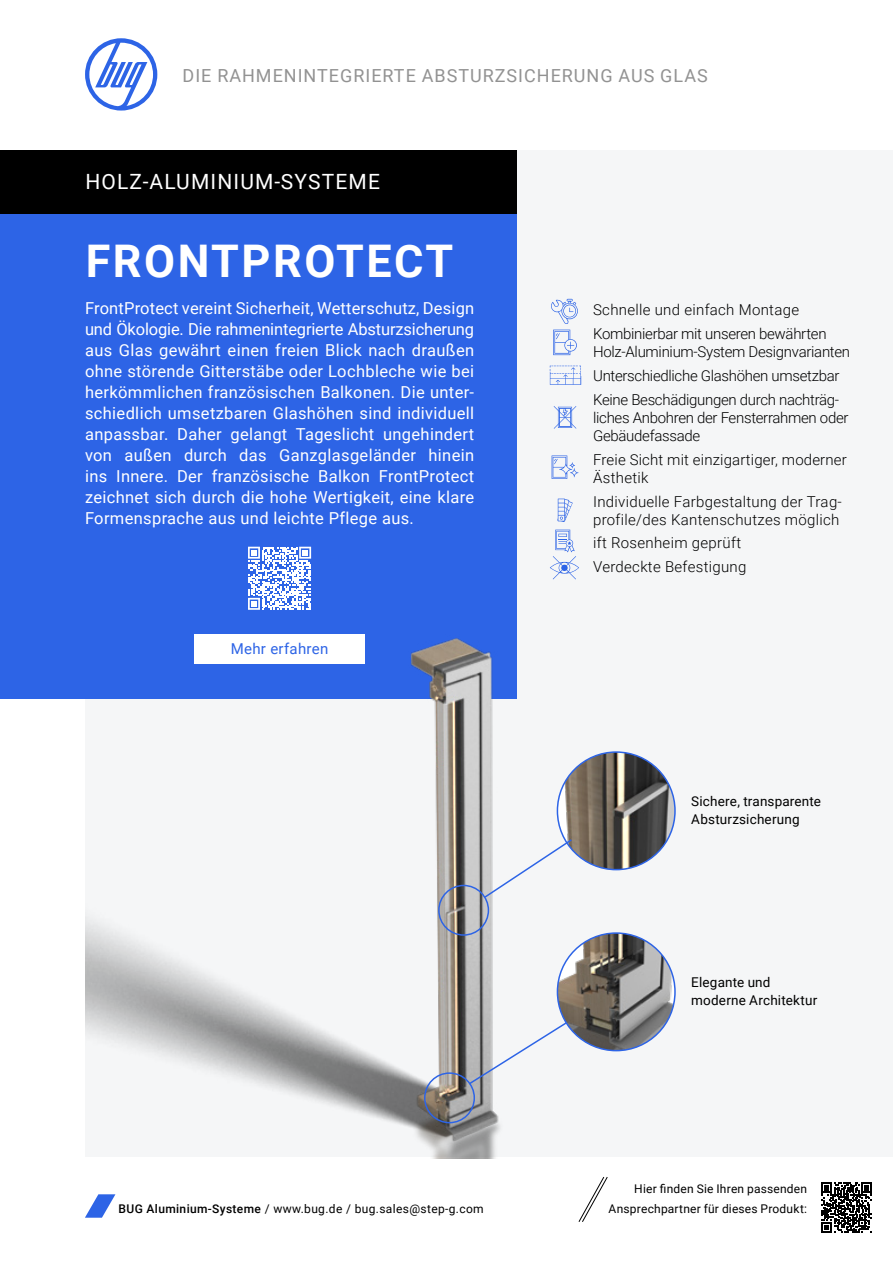
<style>
.page{position:relative;width:893px;height:1263px;background:#fff}
.page>*{position:absolute;margin:0;border:0;box-sizing:border-box;transform-origin:0 0}
.t1{font:700 45px "Roboto";letter-spacing:.055em;color:#fff}
.t2{font:21px "Roboto";letter-spacing:.055em;color:#fff}
.t3{font:18px "Roboto";letter-spacing:.055em;color:#929292}
.t4{font:16.5px/21px "Roboto";letter-spacing:.02em;color:#fff;text-align:justify}
.t5{font:300 15px/24px "Roboto";letter-spacing:-.02em;color:#000}
.t6{font:300 15px/18px "Roboto";letter-spacing:.02em;color:#000}
.t7{font:300 15px/18px "Roboto";letter-spacing:.01em;color:#000}
.t8{font:15px "Roboto";letter-spacing:.02em;color:#2d64e6}
.t9{font:13.5px/18px "Roboto";letter-spacing:.01em;color:#000}
.t10{font:12px/19.5px "Roboto";letter-spacing:.02em;color:#000;text-align:right}
.s1{font-weight:500}
</style>
<div class="page">
<svg style="left:85px;top:1194px;width:30px;height:24px"></svg>
<div style="left:85px;top:150px;width:808px;height:1007px;background:#f5f6f7"></div>
<div style="left:0;top:150px;width:516px;height:64px;background:#000"></div>
<svg style="left:822px;top:1182px;width:50px;height:50px"></svg>
<svg style="left:85px;top:38px;width:72px;height:73px"></svg>
<div style="left:0;top:214px;width:516px;height:484px;background:#2d64e6"></div>
<svg style="left:551px;top:299px;width:27px;height:25px"></svg>
<svg style="left:550px;top:366px;width:31px;height:19px"></svg>
<img style="left:557px;top:752px;width:118px;height:118px;border-radius:59px">
<img style="left:85px;top:589px;width:488px;height:570px">
<div style="left:438px;top:885px;width:51px;height:51px;border:2px solid #2d64e6;border-radius:50%"></div>
<div style="left:424px;top:1072px;width:51px;height:51px;border:2px solid #2d64e6;border-radius:50%"></div>
<svg style="left:483px;top:838px;width:90px;height:61px"></svg>
<svg style="left:468px;top:1016px;width:107px;height:69px"></svg>
<svg style="left:248px;top:547px;width:63px;height:63px"></svg>
<img style="left:557px;top:933px;width:118px;height:118px;border-radius:59px">
<div style="left:557px;top:932px;width:119px;height:119px;border:2px solid #2d64e6;border-radius:50%"></div>
<svg style="left:550px;top:530px;width:29px;height:49px"></svg>
<svg style="left:557px;top:499px;width:16px;height:23px"></svg>
<svg style="left:552px;top:455px;width:26px;height:24px"></svg>
<svg style="left:554px;top:406px;width:22px;height:23px"></svg>
<svg style="left:553px;top:330px;width:24px;height:25px"></svg>
<svg style="left:578px;top:1177px;width:30px;height:45px"></svg>
<p class="t3" style="left:183px;top:63px;width:527px">DIE RAHMENINTEGRIERTE ABSTURZSICHERUNG AUS GLAS</p>
<p class="t2" style="left:85px;top:167px;width:296px">HOLZ-ALUMINIUM-SYSTEME</p>
<h1 class="t1" style="left:86px;top:229px;width:369px">FRONTPROTECT</h1>
<p class="t4" style="left:85px;top:297px;width:391px">FrontProtect vereint Sicherheit, Wetterschutz, Design und Ökologie. Die rahmenintegrierte Absturzsicherung aus Glas gewährt einen freien Blick nach draußen ohne störende Gitterstäbe oder Lochbleche wie bei herkömmlichen französischen Balkonen. Die unter&shy;schiedlich umsetzbaren Glashöhen sind individuell anpassbar. Daher gelangt Tageslicht ungehindert von außen durch das Ganzglasgeländer hinein ins Innere. Der französische Balkon FrontProtect zeichnet sich durch die hohe Wertigkeit, eine klare Formensprache aus und leichte Pflege aus.</p>
<p class="t5" style="left:593px;top:297px;width:235px">Schnelle und einfach Montage<br>Kombinierbar mit unseren bewährten</p>
<p class="t5" style="left:593px;top:339px;width:258px">Holz-Aluminium-System Designvarianten<br>Unterschiedliche Glashöhen umsetzbar<br>Keine Beschädigungen durch nachträg-</p>
<p class="t5" style="left:593px;top:408px;width:257px;line-height:18px">liches Anbohren der Fensterrahmen oder<br>Gebäudefassade</p>
<p class="t7" style="left:593px;top:450px;width:255px">Freie Sicht mit einzigartiger, moderner<br>Ästhetik</p>
<p class="t6" style="left:593px;top:492px;width:250px">Individuelle Farbgestaltung der Trag&shy;profile/des Kantenschutzes möglich</p>
<p class="t6" style="left:593px;top:531px;width:155px;line-height:24px">ift Rosenheim geprüft<br>Verdeckte Befestigung</p>
<p class="t8" style="left:231px;top:638px;width:99px">Mehr erfahren</p>
<p class="t10" style="left:119px;top:1198px;width:367px"><span class="s1">BUG Aluminium-Systeme</span> / www.bug.de / bug.sales@step-g.com</p>
<p class="t9" style="left:691px;top:791px;width:131px">Sichere, transparente<br>Absturzsicherung</p>
<p class="t9" style="left:691px;top:972px;width:127px">Elegante und moderne Architektur</p>
<p class="t10" style="left:609px;top:1179px;width:200px">Hier finden Sie Ihren passenden<br>Ansprechpartner für dieses Produkt:</p>
</div>
